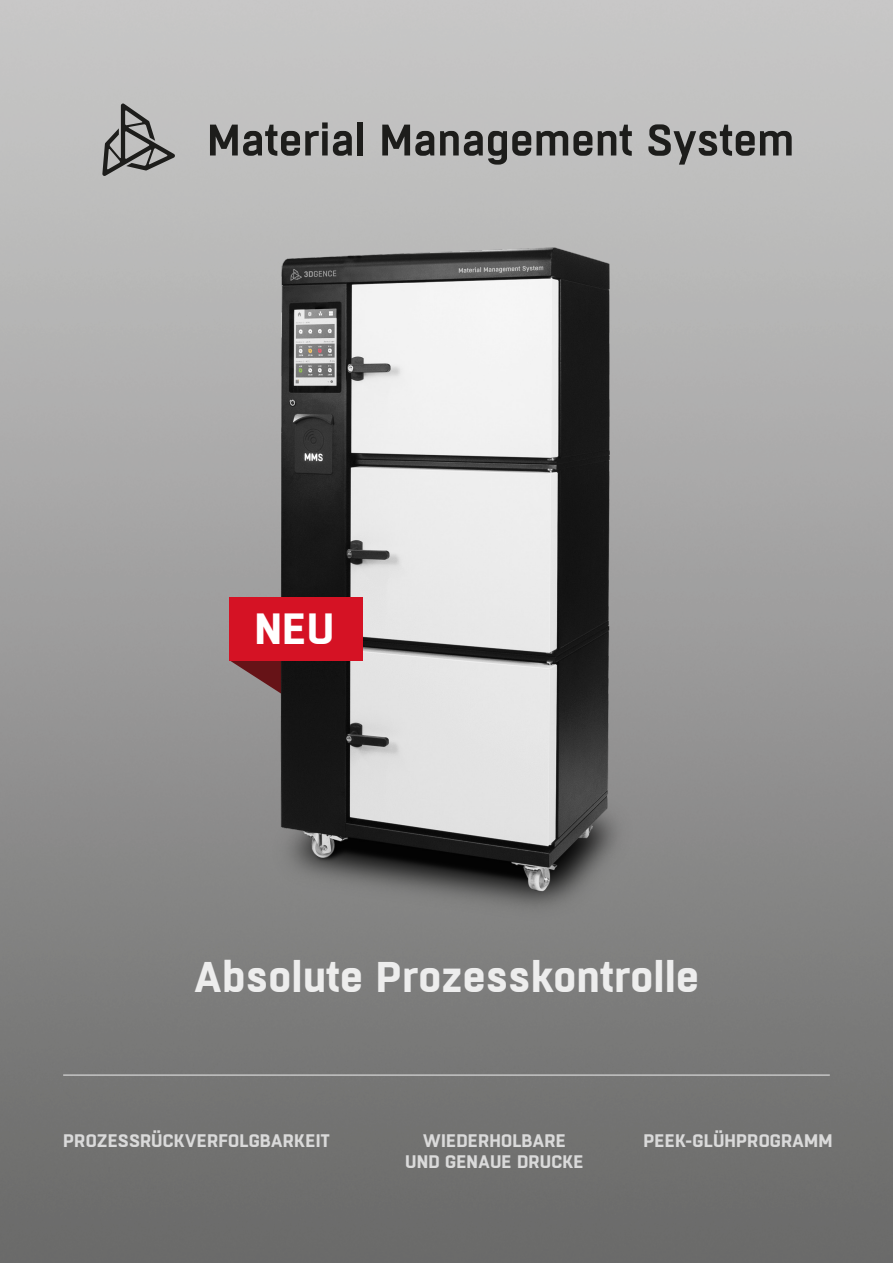
<style>
.page{position:relative;width:893px;height:1263px;background:#fff}
.page>*{position:absolute;margin:0;border:0;box-sizing:border-box;transform-origin:0 0}
.t1{font:700 43.5px "Boxed";color:#fff}
.t2{font:700 42.75px "Boxed";letter-spacing:.005em;color:#ededed}
.t3{font:700 18.15px/21.8px "Boxed";letter-spacing:.005em;color:#dadada;text-align:center}
</style>
<div class="page">
<div style="left:0;top:1058px;width:893px;height:205px;background:#70706f"></div>
<img style="left:0;top:0;width:893px;height:1058px">
<svg style="left:102px;top:104px;width:73px;height:72px;background:#949493"></svg>
<hr style="left:63px;top:1075px;width:767px;height:1px;background:#ededed">
<div style="left:229px;top:597px;width:134px;height:63px;background:#d51224"></div>
<svg style="left:210px;top:122px;width:142px;height:34px;background:#7a7a79"></svg>
<div style="left:358px;top:122px;width:5px;height:33px;background:#1d1d1b"></div>
<svg style="left:382px;top:125px;width:52px;height:31px;background:#696968"></svg>
<svg style="left:440px;top:131px;width:91px;height:34px;background:#767675"></svg>
<svg style="left:537px;top:131px;width:55px;height:25px"></svg>
<svg style="left:598px;top:125px;width:34px;height:31px"></svg>
<svg style="left:648px;top:124px;width:144px;height:41px;background:#888887"></svg>
<h1 class="t1" style="left:254px;top:600px;width:82px">NEU</h1>
<h2 class="t2" style="left:194px;top:948px;width:507px">Absolute Prozesskontrolle</h2>
<p class="t3" style="left:63px;top:1130px;width:268px">PROZESSRÜCKVERFOLGBARKEIT</p>
<p class="t3" style="left:405px;top:1130px;width:180px">WIEDERHOLBARE<br>UND GENAUE DRUCKE</p>
<p class="t3" style="left:643px;top:1130px;width:190px">PEEK-GLÜHPROGRAMM</p>
</div>
